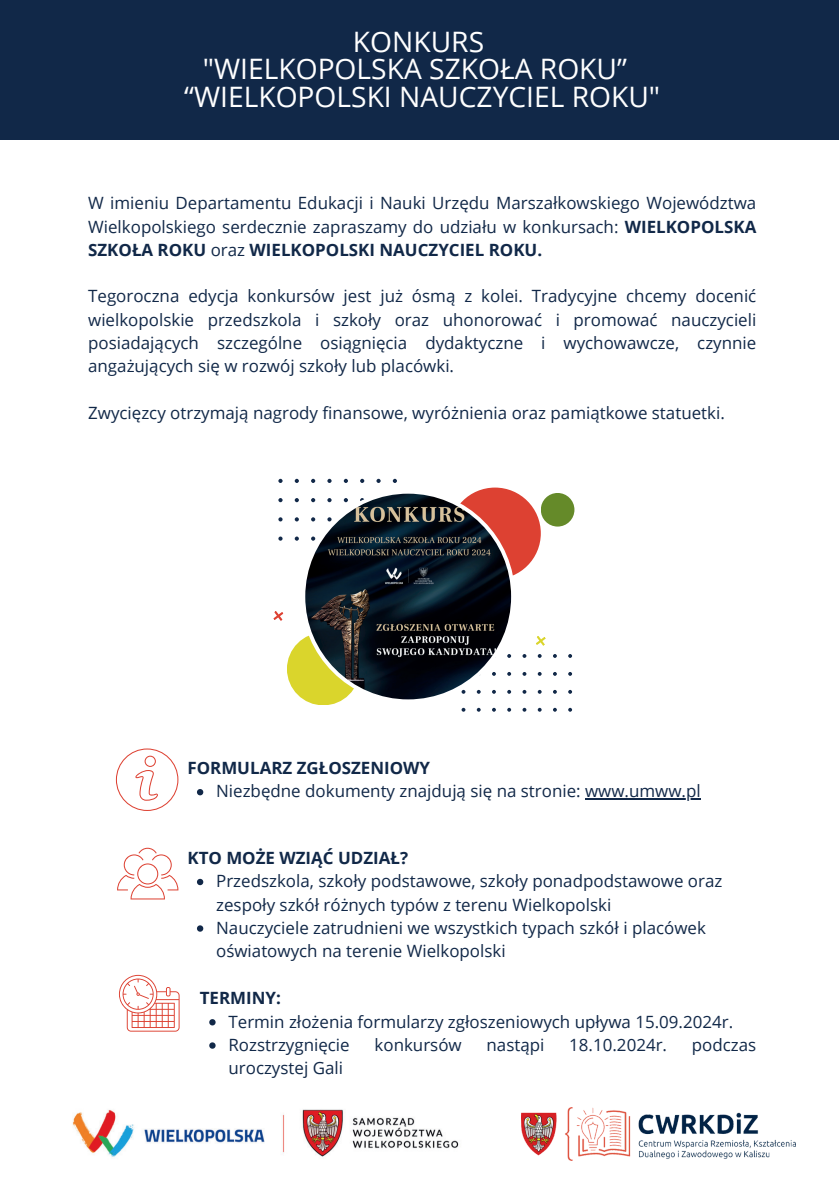
<style>
.page{position:relative;width:839px;height:1191px;background:#fff}
.page>*{position:absolute;margin:0;border:0;box-sizing:border-box;transform-origin:0 0}
.t1{font:28.2px/27.4px "Open Sans";color:#fff;text-align:center}
.t2{font:17px/23.2px "Open Sans";color:#112848}
.t3{font:700 17px "Open Sans";color:#112848}
.s1{font-weight:700}
</style>
<div class="page">
<img style="left:73px;top:1109px;width:386px;height:48px">
<img style="left:522px;top:1108px;width:273px;height:52px">
<div style="left:0;top:0;width:838px;height:139px;background:#112848"></div>
<svg style="left:119px;top:975px;width:60px;height:57px"></svg>
<svg style="left:209px;top:1019px;width:6px;height:6px"></svg>
<svg style="left:209px;top:1042px;width:6px;height:7px"></svg>
<svg style="left:117px;top:848px;width:61px;height:51px"></svg>
<svg style="left:197px;top:879px;width:6px;height:6px"></svg>
<svg style="left:197px;top:925px;width:6px;height:7px"></svg>
<div style="left:287px;top:633px;width:73px;height:72px;background:#dad52c;border-radius:50%"></div>
<div style="left:449px;top:488px;width:91px;height:91px;background:#dd4132;border-radius:50%"></div>
<svg style="left:376px;top:479px;width:4px;height:4px"></svg>
<svg style="left:360px;top:479px;width:4px;height:4px"></svg>
<svg style="left:344px;top:479px;width:4px;height:4px"></svg>
<svg style="left:393px;top:479px;width:3px;height:4px"></svg>
<svg style="left:295px;top:498px;width:4px;height:4px"></svg>
<svg style="left:278px;top:498px;width:4px;height:4px"></svg>
<svg style="left:295px;top:517px;width:4px;height:4px"></svg>
<svg style="left:278px;top:517px;width:4px;height:4px"></svg>
<svg style="left:311px;top:479px;width:4px;height:4px"></svg>
<svg style="left:295px;top:479px;width:4px;height:4px"></svg>
<svg style="left:278px;top:479px;width:4px;height:4px"></svg>
<svg style="left:327px;top:479px;width:4px;height:4px"></svg>
<svg style="left:295px;top:537px;width:4px;height:4px"></svg>
<svg style="left:278px;top:537px;width:4px;height:4px"></svg>
<svg style="left:553px;top:672px;width:4px;height:4px"></svg>
<svg style="left:537px;top:672px;width:4px;height:4px"></svg>
<svg style="left:522px;top:672px;width:4px;height:4px"></svg>
<svg style="left:568px;top:672px;width:4px;height:4px"></svg>
<svg style="left:553px;top:690px;width:4px;height:4px"></svg>
<svg style="left:537px;top:690px;width:4px;height:4px"></svg>
<svg style="left:522px;top:690px;width:4px;height:4px"></svg>
<svg style="left:568px;top:690px;width:4px;height:4px"></svg>
<svg style="left:553px;top:654px;width:4px;height:4px"></svg>
<svg style="left:537px;top:654px;width:4px;height:4px"></svg>
<svg style="left:522px;top:654px;width:4px;height:4px"></svg>
<svg style="left:568px;top:654px;width:4px;height:4px"></svg>
<svg style="left:553px;top:708px;width:4px;height:4px"></svg>
<svg style="left:537px;top:708px;width:4px;height:4px"></svg>
<svg style="left:522px;top:708px;width:4px;height:4px"></svg>
<svg style="left:568px;top:708px;width:4px;height:4px"></svg>
<svg style="left:492px;top:708px;width:4px;height:4px"></svg>
<svg style="left:477px;top:708px;width:3px;height:4px"></svg>
<svg style="left:461px;top:708px;width:4px;height:4px"></svg>
<svg style="left:507px;top:708px;width:4px;height:4px"></svg>
<svg style="left:301px;top:490px;width:214px;height:213px"></svg>
<div style="left:540px;top:493px;width:34px;height:34px;background:#658a29;border-radius:50%"></div>
<svg style="left:273px;top:611px;width:10px;height:10px"></svg>
<svg style="left:536px;top:636px;width:9px;height:10px"></svg>
<svg style="left:116px;top:749px;width:62px;height:62px"></svg>
<svg style="left:197px;top:789px;width:6px;height:6px"></svg>
<hr style="left:585px;top:799px;width:115px;height:1px;background:#112848">
<h1 class="t1" style="left:184px;top:27px;width:477px">KONKURS<br>"WIELKOPOLSKA SZKOŁA ROKU” “WIELKOPOLSKI NAUCZYCIEL ROKU"</h1>
<p class="t2" style="left:88px;top:191px;width:669px;text-align:justify">W imieniu Departamentu Edukacji i Nauki Urzędu Marszałkowskiego Województwa Wielkopolskiego serdecznie zapraszamy do udziału w konkursach: <span class="s1">WIELKOPOLSKA SZKOŁA ROKU</span> oraz <span class="s1">WIELKOPOLSKI NAUCZYCIEL ROKU.</span></p>
<p class="t2" style="left:88px;top:284px;width:669px;text-align:justify">Tegoroczna edycja konkursów jest już ósmą z kolei. Tradycyjne chcemy docenić wielkopolskie przedszkola i szkoły oraz uhonorować i promować nauczycieli posiadających szczególne osiągnięcia dydaktyczne i wychowawcze, czynnie angażujących się w rozwój szkoły lub placówki.</p>
<p class="t2" style="left:88px;top:401px;width:638px">Zwycięzcy otrzymają nagrody finansowe, wyróżnienia oraz pamiątkowe statuetki.</p>
<p class="t3" style="left:187px;top:756px;width:244px">FORMULARZ ZGŁOSZENIOWY</p>
<p class="t2" style="left:216px;top:779px;width:486px">Niezbędne dokumenty znajdują się na stronie: www.umww.pl</p>
<p class="t3" style="left:187px;top:846px;width:222px">KTO MOŻE WZIĄĆ UDZIAŁ?</p>
<p class="t2" style="left:216px;top:869px;width:507px">Przedszkola, szkoły podstawowe, szkoły ponadpodstawowe oraz zespoły szkół różnych typów z terenu Wielkopolski<br>Nauczyciele zatrudnieni we wszystkich typach szkół i placówek oświatowych na terenie Wielkopolski</p>
<p class="t3" style="left:200px;top:986px;width:83px">TERMINY:</p>
<p class="t2" style="left:228px;top:1009px;width:506px">Termin złożenia formularzy zgłoszeniowych upływa 15.09.2024r.<br>Rozstrzygnięcie</p>
<p class="t2" style="left:374px;top:1033px;width:89px">konkursów</p>
<p class="t2" style="left:486px;top:1033px;width:59px">nastąpi</p>
<p class="t2" style="left:569px;top:1033px;width:99px">18.10.2024r.</p>
<p class="t2" style="left:692px;top:1033px;width:66px">podczas</p>
<p class="t2" style="left:228px;top:1056px;width:116px">uroczystej Gali</p>
</div>
